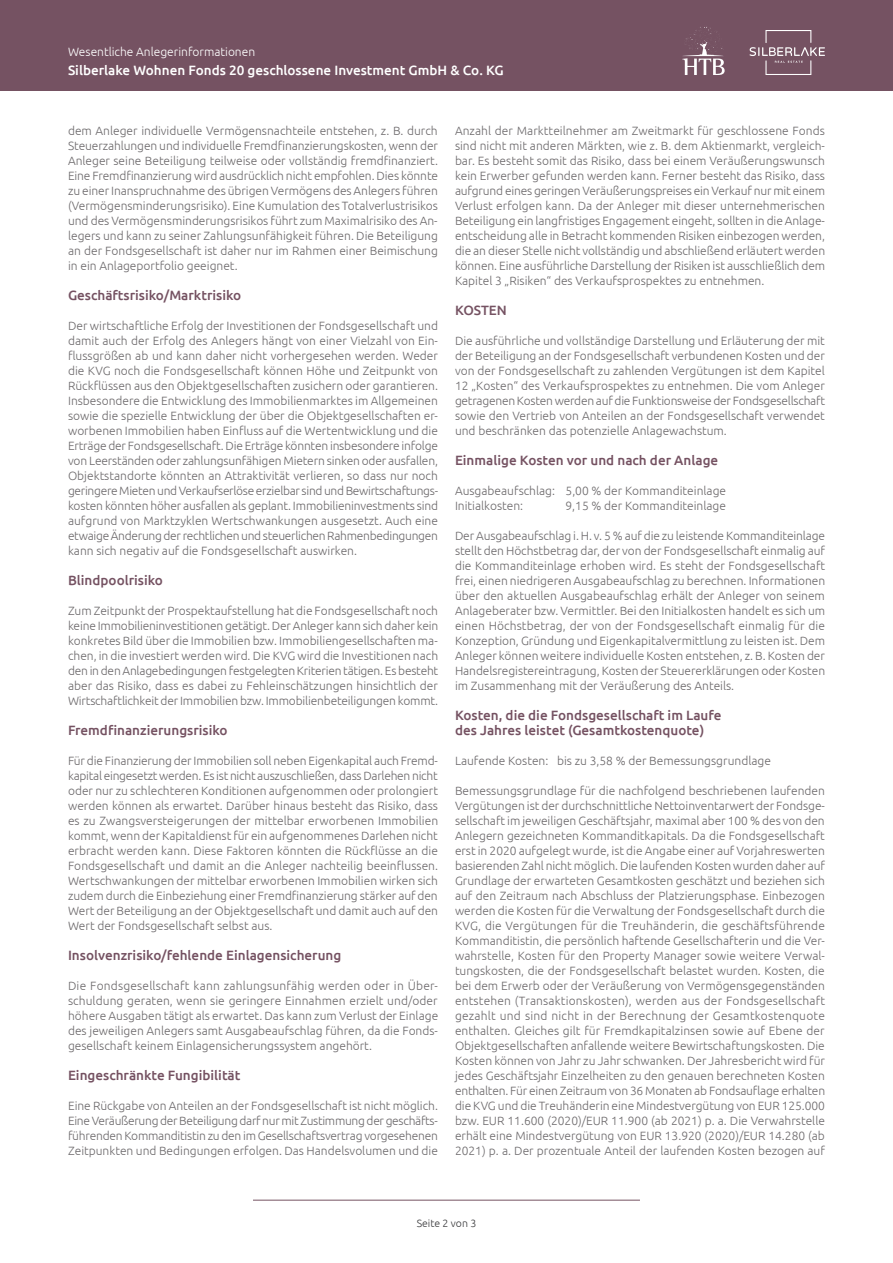
<style>
.page{position:relative;width:893px;height:1263px;background:#fff}
.page>*{position:absolute;margin:0;border:0;box-sizing:border-box;transform-origin:0 0}
.t1{font:500 13.5px/15px "Ubuntu";color:#755262}
.t2{font:500 13.5px "Ubuntu";color:#fff}
.t3{font:300 12px/15px "Ubuntu";color:#6d6a6c;text-align:justify}
.t4{font:300 12px "Ubuntu";color:#fff}
.t5{font:300 10.5px "Ubuntu";color:#38383a}
</style>
<div class="page">
<div style="left:0;top:0;width:893px;height:90px;background:#755262"></div>
<hr style="left:253px;top:1200px;width:387px;height:1px;background:#755262">
<svg style="left:750px;top:30px;width:75px;height:45px"></svg>
<svg style="left:682px;top:27px;width:43px;height:48px"></svg>
<p class="t4" style="left:68px;top:44px;width:189px">Wesentliche Anlegerinformationen</p>
<p class="t2" style="left:68px;top:62px;width:437px">Silberlake Wohnen Fonds 20 geschlossene Investment GmbH &amp; Co. KG</p>
<p class="t3" style="left:68px;top:123px;width:372px">dem Anleger individuelle Vermögensnachteile entstehen, z. B. durch Steuerzahlungen und individuelle Fremdfinanzierungskosten, wenn der Anleger seine Beteiligung teilweise oder vollständig fremdfinanziert.<br>Eine Fremdfinanzierung wird ausdrücklich nicht empfohlen. Dies könnte zu einer Inanspruchnahme des übrigen Vermögens des Anlegers führen (Vermögensminderungsrisiko). Eine Kumulation des Totalverlustrisikos und des Vermögensminderungsrisikos führt zum Maximalrisiko des An&shy;legers und kann zu seiner Zahlungsunfähigkeit führen. Die Beteiligung an der Fondsgesellschaft ist daher nur im Rahmen einer Beimischung in ein Anlageportfolio geeignet.</p>
<p class="t1" style="left:68px;top:287px;width:175px">Geschäftsrisiko/Marktrisiko</p>
<p class="t3" style="left:68px;top:318px;width:372px">Der wirtschaftliche Erfolg der Investitionen der Fondsgesellschaft und damit auch der Erfolg des Anlegers hängt von einer Vielzahl von Ein&shy;flussgrößen ab und kann daher nicht vorhergesehen werden. Weder die KVG noch die Fondsgesellschaft können Höhe und Zeitpunkt von Rückflüssen aus den Objektgesellschaften zusichern oder garantieren.<br>Insbesondere die Entwicklung des Immobilienmarktes im Allgemeinen sowie die spezielle Entwicklung der über die Objektgesellschaften er&shy;worbenen Immobilien haben Einfluss auf die Wertentwicklung und die Erträge der Fondsgesellschaft. Die Erträge könnten insbesondere infolge von Leerständen oder zahlungsunfähigen Mietern sinken oder ausfallen, Objektstandorte könnten an Attraktivität verlieren, so dass nur noch geringere Mieten und Verkaufserlöse erzielbar sind und Bewirtschaftungs&shy;kosten könnten höher ausfallen als geplant. Immobilieninvestments sind aufgrund von Marktzyklen Wertschwankungen ausgesetzt. Auch eine etwaige Änderung der rechtlichen und steuerlichen Rahmenbedingungen kann sich negativ auf die Fondsgesellschaft auswirken.</p>
<p class="t1" style="left:68px;top:572px;width:96px">Blindpoolrisiko</p>
<p class="t3" style="left:68px;top:603px;width:372px">Zum Zeitpunkt der Prospektaufstellung hat die Fondsgesellschaft noch keine Immobilieninvestitionen getätigt. Der Anleger kann sich daher kein konkretes Bild über die Immobilien bzw. Immobiliengesellschaften ma&shy;chen, in die investiert werden wird. Die KVG wird die Investitionen nach den in den Anlagebedingungen festgelegten Kriterien tätigen. Es besteht aber das Risiko, dass es dabei zu Fehleinschätzungen hinsichtlich der Wirtschaftlichkeit der Immobilien bzw. Immobilienbeteiligungen kommt.</p>
<p class="t1" style="left:68px;top:722px;width:161px">Fremdfinanzierungsrisiko</p>
<p class="t3" style="left:68px;top:753px;width:372px">Für die Finanzierung der Immobilien soll neben Eigenkapital auch Fremd&shy;kapital eingesetzt werden. Es ist nicht auszuschließen, dass Darlehen nicht oder nur zu schlechteren Konditionen aufgenommen oder prolongiert werden können als erwartet. Darüber hinaus besteht das Risiko, dass es zu Zwangsversteigerungen der mittelbar erworbenen Immobilien kommt, wenn der Kapitaldienst für ein aufgenommenes Darlehen nicht erbracht werden kann. Diese Faktoren könnten die Rückflüsse an die Fondsgesellschaft und damit an die Anleger nachteilig beeinflussen.<br>Wertschwankungen der mittelbar erworbenen Immobilien wirken sich zudem durch die Einbeziehung einer Fremdfinanzierung stärker auf den Wert der Beteiligung an der Objektgesellschaft und damit auch auf den Wert der Fondsgesellschaft selbst aus.</p>
<p class="t1" style="left:68px;top:947px;width:275px">Insolvenzrisiko/fehlende Einlagensicherung</p>
<p class="t3" style="left:68px;top:978px;width:372px">Die Fondsgesellschaft kann zahlungsunfähig werden oder in Über&shy;schuldung geraten, wenn sie geringere Einnahmen erzielt und/oder höhere Ausgaben tätigt als erwartet. Das kann zum Verlust der Einlage des jeweiligen Anlegers samt Ausgabeaufschlag führen, da die Fonds&shy;gesellschaft keinem Einlagensicherungssystem angehört.</p>
<p class="t1" style="left:68px;top:1067px;width:174px">Eingeschränkte Fungibilität</p>
<p class="t3" style="left:68px;top:1098px;width:371px">Eine Rückgabe von Anteilen an der Fondsgesellschaft ist nicht möglich.<br>Eine Veräußerung der Beteiligung darf nur mit Zustimmung der geschäfts&shy;führenden Kommanditistin zu den im Gesellschaftsvertrag vorgesehenen Zeitpunkten und Bedingungen erfolgen. Das Handelsvolumen und die</p>
<p class="t3" style="left:455px;top:123px;width:372px">Anzahl der Marktteilnehmer am Zweitmarkt für geschlossene Fonds sind nicht mit anderen Märkten, wie z. B. dem Aktienmarkt, vergleich&shy;bar. Es besteht somit das Risiko, dass bei einem Veräußerungswunsch kein Erwerber gefunden werden kann. Ferner besteht das Risiko, dass aufgrund eines geringen Veräußerungspreises ein Verkauf nur mit einem Verlust erfolgen kann. Da der Anleger mit dieser unternehmerischen Beteiligung ein langfristiges Engagement eingeht, sollten in die Anlage&shy;entscheidung alle in Betracht kommenden Risiken einbezogen werden, die an dieser Stelle nicht vollständig und abschließend erläutert werden können. Eine ausführliche Darstellung der Risiken ist ausschließlich dem Kapitel 3 „Risiken“ des Verkaufsprospektes zu entnehmen.</p>
<p class="t1" style="left:455px;top:302px;width:53px">KOSTEN</p>
<p class="t3" style="left:455px;top:333px;width:372px">Die ausführliche und vollständige Darstellung und Erläuterung der mit der Beteiligung an der Fondsgesellschaft verbundenen Kosten und der von der Fondsgesellschaft zu zahlenden Vergütungen ist dem Kapitel 12 „Kosten“ des Verkaufsprospektes zu entnehmen. Die vom Anleger getragenen Kosten werden auf die Funktionsweise der Fondsgesellschaft sowie den Vertrieb von Anteilen an der Fondsgesellschaft verwendet und beschränken das potenzielle Anlagewachstum.</p>
<p class="t1" style="left:455px;top:452px;width:265px">Einmalige Kosten vor und nach der Anlage</p>
<p class="t3" style="left:455px;top:483px;width:273px">Ausgabeaufschlag: 5,00 % der Kommanditeinlage<br>Initialkosten:</p>
<p class="t3" style="left:565px;top:498px;width:162px">9,15 % der Kommanditeinlage</p>
<p class="t3" style="left:455px;top:528px;width:372px">Der Ausgabeaufschlag i. H. v. 5 % auf die zu leistende Kommanditeinlage stellt den Höchstbetrag dar, der von der Fondsgesellschaft einmalig auf die Kommanditeinlage erhoben wird. Es steht der Fondsgesellschaft frei, einen niedrigeren Ausgabeaufschlag zu berechnen. Informationen über den aktuellen Ausgabeaufschlag erhält der Anleger von seinem Anlageberater bzw. Vermittler. Bei den Initialkosten handelt es sich um einen Höchstbetrag, der von der Fondsgesellschaft einmalig für die Konzeption, Gründung und Eigenkapitalvermittlung zu leisten ist. Dem Anleger können weitere individuelle Kosten entstehen, z. B. Kosten der Handelsregistereintragung, Kosten der Steuererklärungen oder Kosten im Zusammenhang mit der Veräußerung des Anteils.</p>
<p class="t1" style="left:455px;top:707px;width:268px">Kosten, die die Fondsgesellschaft im Laufe des Jahres leistet (Gesamtkostenquote)</p>
<p class="t3" style="left:455px;top:753px;width:317px">Laufende Kosten: bis zu 3,58 % der Bemessungsgrundlage</p>
<p class="t3" style="left:455px;top:783px;width:372px">Bemessungsgrundlage für die nachfolgend beschriebenen laufenden Vergütungen ist der durchschnittliche Nettoinventarwert der Fondsge&shy;sellschaft im jeweiligen Geschäftsjahr, maximal aber 100 % des von den Anlegern gezeichneten Kommanditkapitals. Da die Fondsgesellschaft erst in 2020 aufgelegt wurde, ist die Angabe einer auf Vorjahreswerten basierenden Zahl nicht möglich. Die laufenden Kosten wurden daher auf Grundlage der erwarteten Gesamtkosten geschätzt und beziehen sich auf den Zeitraum nach Abschluss der Platzierungsphase. Einbezogen werden die Kosten für die Verwaltung der Fondsgesellschaft durch die KVG, die Vergütungen für die Treuhänderin, die geschäftsführende Kommanditistin, die persönlich haftende Gesellschafterin und die Ver&shy;wahrstelle, Kosten für den Property Manager sowie weitere Verwal&shy;tungskosten, die der Fondsgesellschaft belastet wurden. Kosten, die bei dem Erwerb oder der Veräußerung von Vermögensgegenständen entstehen (Transaktionskosten), werden aus der Fondsgesellschaft gezahlt und sind nicht in der Berechnung der Gesamtkostenquote enthalten. Gleiches gilt für Fremdkapitalzinsen sowie auf Ebene der Objektgesellschaften anfallende weitere Bewirtschaftungskosten. Die Kosten können von Jahr zu Jahr schwanken. Der Jahresbericht wird für jedes Geschäftsjahr Einzelheiten zu den genauen berechneten Kosten enthalten. Für einen Zeitraum von 36 Monaten ab Fondsauflage erhalten die KVG und die Treuhänderin eine Mindestvergütung von EUR 125.000 bzw. EUR 11.600 (2020)/EUR 11.900 (ab 2021) p. a. Die Verwahrstelle erhält eine Mindestvergütung von EUR 13.920 (2020)/EUR 14.280 (ab 2021) p. a. Der prozentuale Anteil der laufenden Kosten bezogen auf</p>
<p class="t5" style="left:417px;top:1216px;width:61px">Seite 2 von 3</p>
</div>
